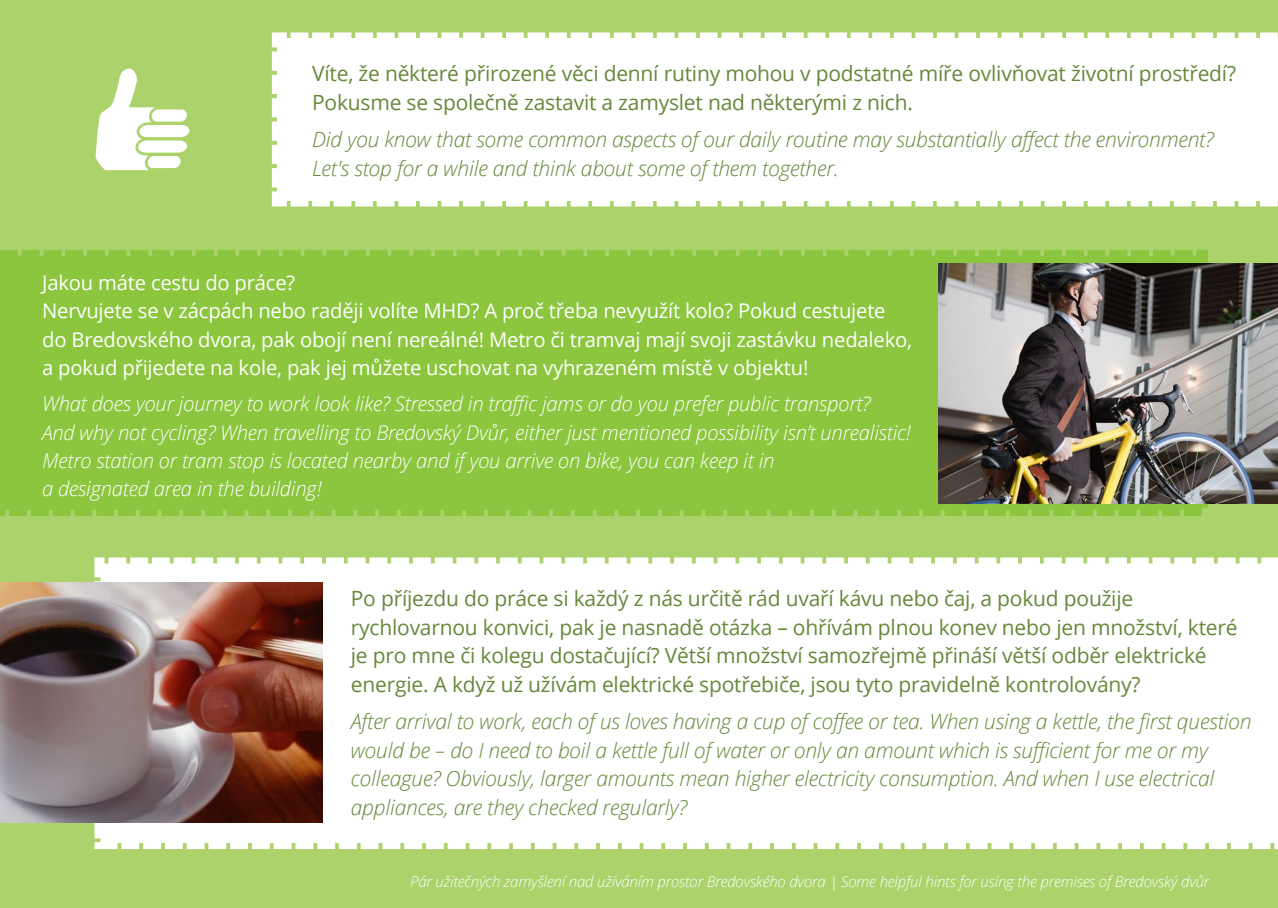
<style>
.page{position:relative;width:1278px;height:908px;background:#abd26b}
.page>*{position:absolute;margin:0;border:0;box-sizing:border-box;transform-origin:0 0}
.t1{font:21px/28.5px "Open Sans";letter-spacing:-.01em;color:#65883a}
.t2{font:italic 300 21px/28.5px "Open Sans";letter-spacing:-.01em;color:#65883a}
.t3{font:italic 300 20.25px/28.5px "Open Sans";letter-spacing:-.01em;color:#fff}
.t4{font:20.25px/28.5px "Open Sans";letter-spacing:-.01em;color:#fff}
.t5{font:italic 300 15px "Open Sans";letter-spacing:-.01em;color:#fff}
</style>
<div class="page">
<div style="left:271px;top:32px;width:1007px;height:175px;background:#fff"></div>
<svg style="left:95px;top:69px;width:94px;height:101px"></svg>
<div style="left:0;top:250px;width:1208px;height:266px;background:#8bc63e"></div>
<img style="left:938px;top:263px;width:340px;height:240px">
<div style="left:94px;top:557px;width:1184px;height:292px;background:#fff"></div>
<img style="left:0;top:582px;width:322px;height:241px">
<p class="t1" style="left:312px;top:59px;width:925px">Víte, že některé přirozené věci denní rutiny mohou v podstatné míře ovlivňovat životní prostředí?<br>Pokusme se společně zastavit a zamyslet nad některými z nich.</p>
<p class="t2" style="left:312px;top:124px;width:903px">Did you know that some common aspects of our daily routine may substantially affect the environment?<br>Let's stop for a while and think about some of them together.</p>
<p class="t4" style="left:42px;top:267px;width:871px">Jakou máte cestu do práce?<br>Nervujete se v zácpách nebo raději volíte MHD? A proč třeba nevyužít kolo? Pokud cestujete do Bredovského dvora, pak obojí není nereálné! Metro či tramvaj mají svoji zastávku nedaleko, a pokud přijedete na kole, pak jej můžete uschovat na vyhrazeném místě v objektu!</p>
<p class="t3" style="left:42px;top:389px;width:870px">What does your journey to work look like? Stressed in traffic jams or do you prefer public transport?<br>And why not cycling? When travelling to Bredovský Dvůr, either just mentioned possibility isn’t unrealistic!<br>Metro station or tram stop is located nearby and if you arrive on bike, you can keep it in<br>a designated area in the building!</p>
<p class="t1" style="left:351px;top:584px;width:888px">Po příjezdu do práce si každý z nás určitě rád uvaří kávu nebo čaj, a pokud použije rychlovarnou konvici, pak je nasnadě otázka – ohřívám plnou konev nebo jen množství, které je pro mne či kolegu dostačující? Větší množství samozřejmě přináší větší odběr elektrické energie. A když už užívám elektrické spotřebiče, jsou tyto pravidelně kontrolovány?</p>
<p class="t2" style="left:351px;top:706px;width:902px">After arrival to work, each of us loves having a cup of coffee or tea. When using a kettle, the first question would be – do I need to boil a kettle full of water or only an amount which is sufficient for me or my colleague? Obviously, larger amounts mean higher electricity consumption. And when I use electrical appliances, are they checked regularly?</p>
<p class="t5" style="left:410px;top:871px;width:801px">Pár užitečných zamyšlení nad užíváním prostor Bredovského dvora | Some helpful hints for using the premises of Bredovský dvůr</p>
</div>
